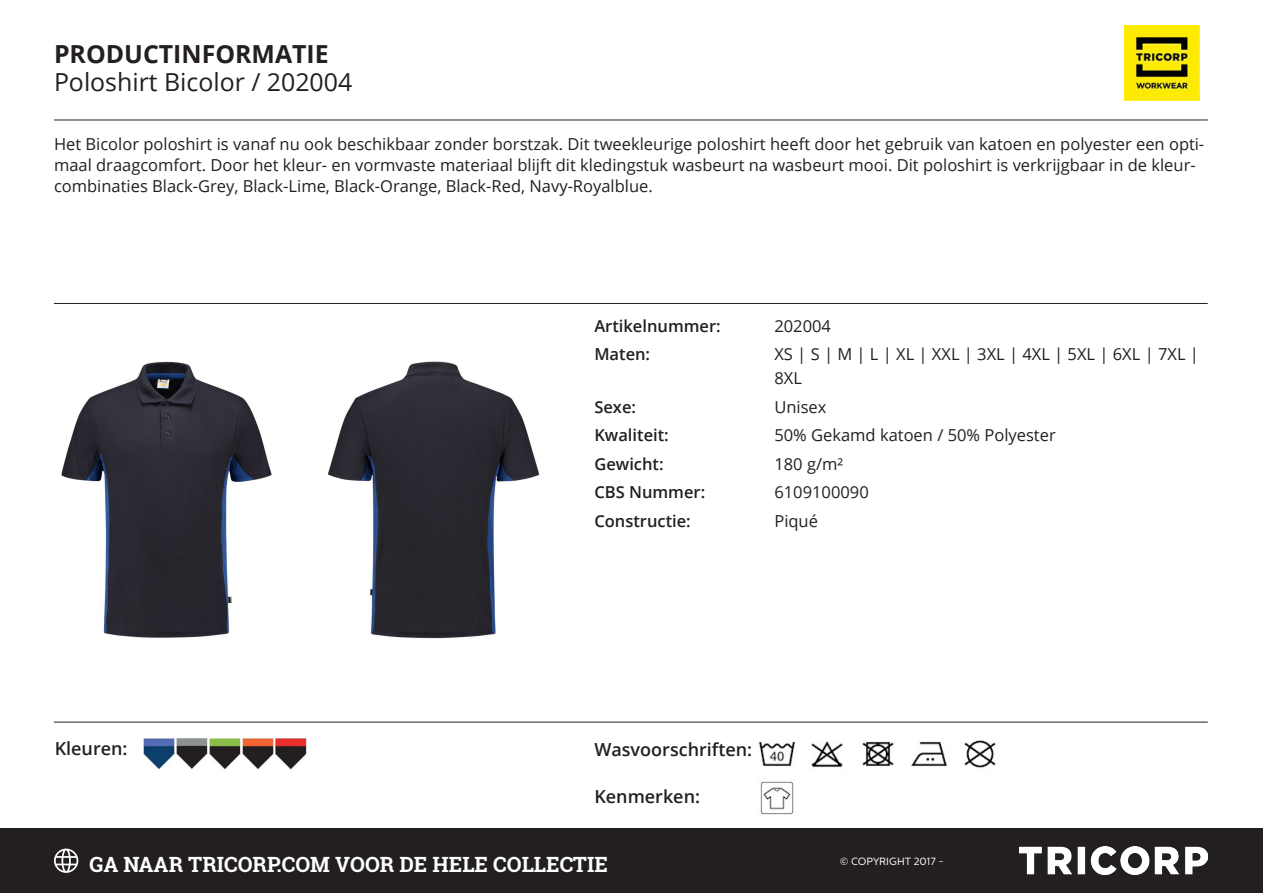
<style>
.page{position:relative;width:1263px;height:893px;background:#fff}
.page>*{position:absolute;margin:0;border:0;box-sizing:border-box;transform-origin:0 0}
.t1{font:24.9px "Open Sans";color:#231f20}
.t2{font:700 24.9px "Open Sans";color:#231f20}
.t3{font:700 21px "Roboto Slab";color:#fff}
.t4{font:600 18px "Open Sans";color:#231f20}
.Kenmerken{font:16.5px/21px "Open Sans";color:#231f20}
.Kenmerk{font:16.5px/24px "Open Sans";color:#231f20}
.Kenmerk-2{font:600 16.5px "Open Sans";color:#231f20}
.t5{font:10.5px "Centrale Sans";color:#fff}
</style>
<div class="page">
<img style="left:1124px;top:26px;width:75px;height:74px">
<img style="left:61px;top:361px;width:211px;height:277px">
<img style="left:328px;top:361px;width:212px;height:278px">
<img style="left:862px;top:741px;width:32px;height:25px">
<img style="left:758px;top:741px;width:38px;height:25px">
<img style="left:811px;top:741px;width:32px;height:27px">
<img style="left:964px;top:740px;width:32px;height:28px">
<img style="left:911px;top:741px;width:37px;height:25px">
<img style="left:760px;top:781px;width:34px;height:34px">
<img style="left:143px;top:738px;width:31px;height:31px">
<img style="left:176px;top:738px;width:31px;height:31px">
<img style="left:209px;top:738px;width:31px;height:31px">
<img style="left:242px;top:738px;width:31px;height:31px">
<img style="left:276px;top:738px;width:31px;height:31px">
<hr style="left:54px;top:120px;width:1154px;height:1px;background:#231f20">
<hr style="left:54px;top:303px;width:1154px;height:1px;background:#231f20">
<hr style="left:54px;top:722px;width:1154px;height:1px;background:#231f20">
<div style="left:0;top:828px;width:1263px;height:65px;background:#231f20"></div>
<svg style="left:54px;top:849px;width:24px;height:24px"></svg>
<img style="left:1020px;top:847px;width:188px;height:28px">
<p class="t2" style="left:54px;top:36px;width:276px">PRODUCTINFORMATIE</p>
<p class="t1" style="left:54px;top:65px;width:300px">Poloshirt Bicolor / 202004</p>
<p class="Kenmerken" style="left:54px;top:133px;width:1152px">Het Bicolor poloshirt is vanaf nu ook beschikbaar zonder borstzak. Dit tweekleurige poloshirt heeft door het gebruik van katoen en polyester een opti&shy;maal draagcomfort. Door het kleur- en vormvaste materiaal blijft dit kledingstuk wasbeurt na wasbeurt mooi. Dit poloshirt is verkrijgbaar in de kleur&shy;combinaties Black-Grey, Black-Lime, Black-Orange, Black-Red, Navy-Royalblue.</p>
<p class="t4" style="left:55px;top:736px;width:74px">Kleuren:</p>
<p class="Kenmerk-2" style="left:594px;top:314px;width:128px">Artikelnummer:</p>
<p class="Kenmerk" style="left:774px;top:313px;width:58px">202004</p>
<p class="Kenmerk-2" style="left:594px;top:343px;width:57px">Maten:</p>
<p class="Kenmerk" style="left:774px;top:342px;width:426px">XS | S | M | L | XL | XXL | 3XL | 4XL | 5XL | 6XL | 7XL |<br>8XL</p>
<p class="Kenmerk-2" style="left:594px;top:395px;width:43px">Sexe:</p>
<p class="Kenmerk" style="left:774px;top:394px;width:54px">Unisex</p>
<p class="Kenmerk-2" style="left:594px;top:424px;width:76px">Kwaliteit:</p>
<p class="Kenmerk" style="left:774px;top:423px;width:283px">50% Gekamd katoen / 50% Polyester</p>
<p class="Kenmerk-2" style="left:594px;top:452px;width:71px">Gewicht:</p>
<p class="Kenmerk" style="left:774px;top:451px;width:70px">180 g/m²</p>
<p class="Kenmerk-2" style="left:594px;top:481px;width:112px">CBS Nummer:</p>
<p class="Kenmerk" style="left:774px;top:480px;width:96px">6109100090</p>
<p class="Kenmerk-2" style="left:594px;top:509px;width:98px">Constructie:</p>
<p class="Kenmerk" style="left:774px;top:508px;width:45px">Piqué</p>
<p class="t4" style="left:594px;top:737px;width:159px">Wasvoorschriften:</p>
<p class="t4" style="left:594px;top:784px;width:107px">Kenmerken:</p>
<p class="t3" style="left:90px;top:850px;width:520px">GA NAAR TRICORP.COM VOOR DE HELE COLLECTIE</p>
<p class="t5" style="left:840px;top:855px;width:106px">© COPYRIGHT 2017 -</p>
</div>
